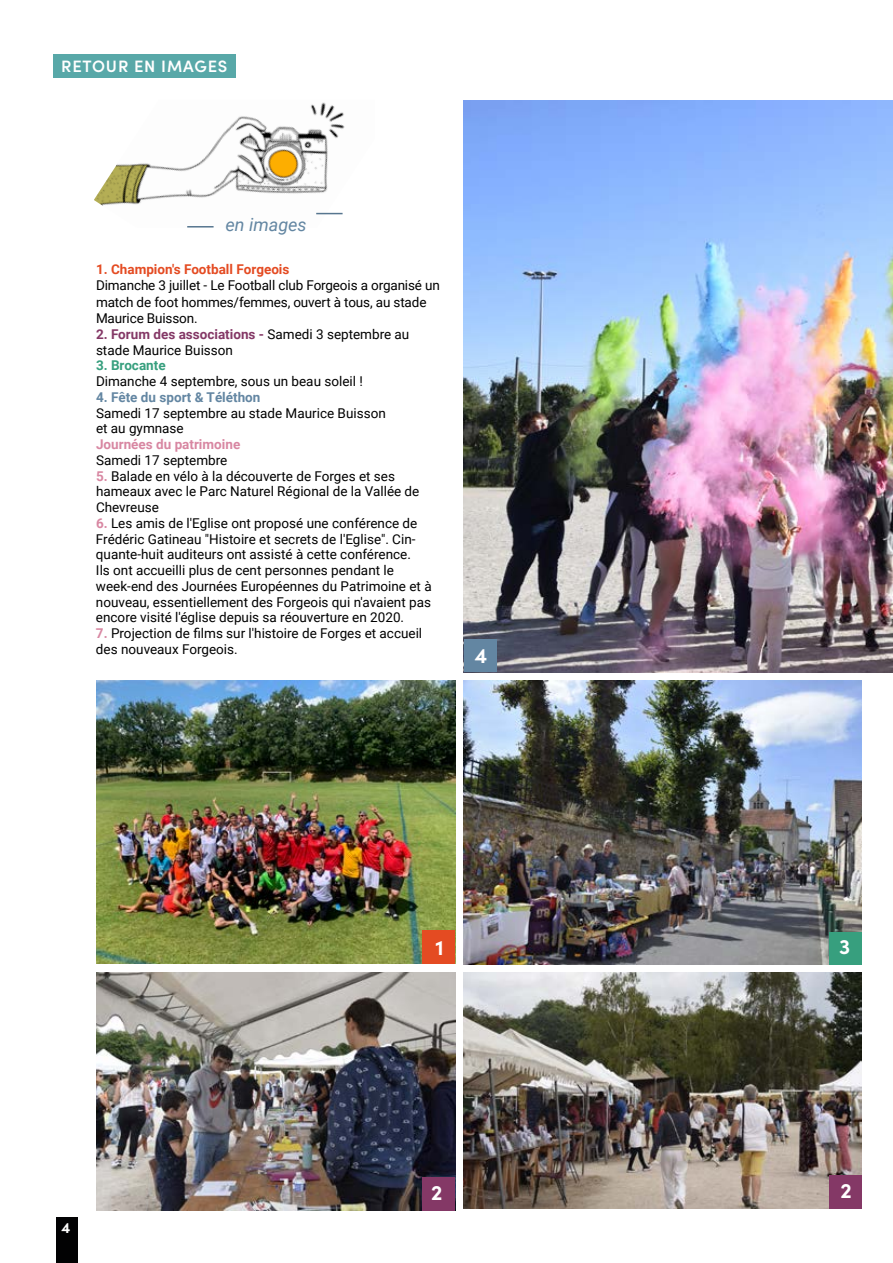
<style>
.page{position:relative;width:893px;height:1263px;background:#fff}
.page>*{position:absolute;margin:0;border:0;box-sizing:border-box;transform-origin:0 0}
.t1{font:700 21px "Sofia Pro";color:#fff}
.t2{font:italic 18px "Roboto";color:#6386a2}
.t3{font:600 16.5px "Sofia Pro";letter-spacing:.05em;color:#fff}
.t4{font:700 15px "Sofia Pro";color:#fff}
.t5{font:13.5px/15.8px "Roboto";color:#000}
.t6{font:700 13.5px "Roboto";color:#e44b22}
.t7{font:700 13.5px "Roboto";color:#6386a2}
.t8{font:700 13.5px "Roboto";color:#d887a2}
.t9{font:700 13.5px "Roboto";color:#379f7e}
.s1{font-weight:700;color:#843866}
.s2{font-weight:700;color:#d887a2}
</style>
<div class="page">
<img style="left:96px;top:972px;width:359px;height:238px">
<div style="left:53px;top:54px;width:183px;height:24px;background:#58a8a8"></div>
<img style="left:96px;top:681px;width:359px;height:283px">
<img style="left:464px;top:101px;width:429px;height:571px">
<img style="left:464px;top:680px;width:397px;height:284px">
<img style="left:464px;top:972px;width:397px;height:237px">
<div style="left:422px;top:1177px;width:33px;height:33px;background:#843866"></div>
<div style="left:464px;top:639px;width:32px;height:33px;background:#6386a2"></div>
<img style="left:94px;top:102px;width:251px;height:113px">
<hr style="left:187px;top:226px;width:27px;height:2px;background:#57768f">
<svg style="left:316px;top:213px;width:27px;height:1px"></svg>
<div style="left:829px;top:1176px;width:32px;height:33px;background:#843866"></div>
<div style="left:829px;top:932px;width:33px;height:33px;background:#379f7e"></div>
<div style="left:422px;top:931px;width:33px;height:33px;background:#e44b22"></div>
<div style="left:56px;top:1217px;width:21px;height:46px;background:#020203"></div>
<p class="t3" style="left:61px;top:54px;width:168px">RETOUR EN IMAGES</p>
<h2 class="t2" style="left:226px;top:212px;width:83px">en images</h2>
<p class="t6" style="left:96px;top:259px;width:195px">1. Champion's Football Forgeois</p>
<p class="t5" style="left:96px;top:276px;width:345px;line-height:16.5px">Dimanche 3 juillet - Le Football club Forgeois a organisé un match de foot hommes/femmes, ouvert à tous, au stade<br>Maurice Buisson.</p>
<p class="t5" style="left:96px;top:326px;width:315px"><span class="s1">2. Forum des associations -</span> Samedi 3 septembre au stade Maurice Buisson</p>
<p class="t9" style="left:96px;top:356px;width:71px">3. Brocante</p>
<p class="t5" style="left:96px;top:373px;width:268px">Dimanche 4 septembre, sous un beau soleil !</p>
<p class="t7" style="left:96px;top:388px;width:166px">4. Fête du sport &amp; Téléthon</p>
<p class="t5" style="left:96px;top:404px;width:291px">Samedi 17 septembre au stade Maurice Buisson et au gymnase</p>
<p class="t8" style="left:96px;top:435px;width:146px">Journées du patrimoine</p>
<p class="t5" style="left:96px;top:452px;width:133px">Samedi 17 septembre</p>
<p class="t5" style="left:96px;top:467px;width:325px"><span class="s2">5.</span> Balade en vélo à la découverte de Forges et ses hameaux avec le Parc Naturel Régional de la Vallée de<br>Chevreuse</p>
<p class="t5" style="left:96px;top:515px;width:337px"><span class="s2">6.</span> Les amis de l'Eglise ont proposé une conférence de Frédéric Gatineau "Histoire et secrets de l'Eglise". Cin&shy;quante-huit auditeurs ont assisté à cette conférence.<br>Ils ont accueilli plus de cent personnes pendant le week-end des Journées Européennes du Patrimoine et à nouveau, essentiellement des Forgeois qui n'avaient pas encore visité l'église depuis sa réouverture en 2020.</p>
<p class="t5" style="left:96px;top:625px;width:328px"><span class="s2">7.</span> Projection de films sur l'histoire de Forges et accueil des nouveaux Forgeois.</p>
<h1 class="t1" style="left:475px;top:639px;width:14px">4</h1>
<h1 class="t1" style="left:435px;top:931px;width:10px">1</h1>
<h1 class="t1" style="left:839px;top:931px;width:13px">3</h1>
<p class="t4" style="left:62px;top:1216px;width:10px">4</p>
<h1 class="t1" style="left:431px;top:1176px;width:13px">2</h1>
<h1 class="t1" style="left:840px;top:1174px;width:13px">2</h1>
</div>
